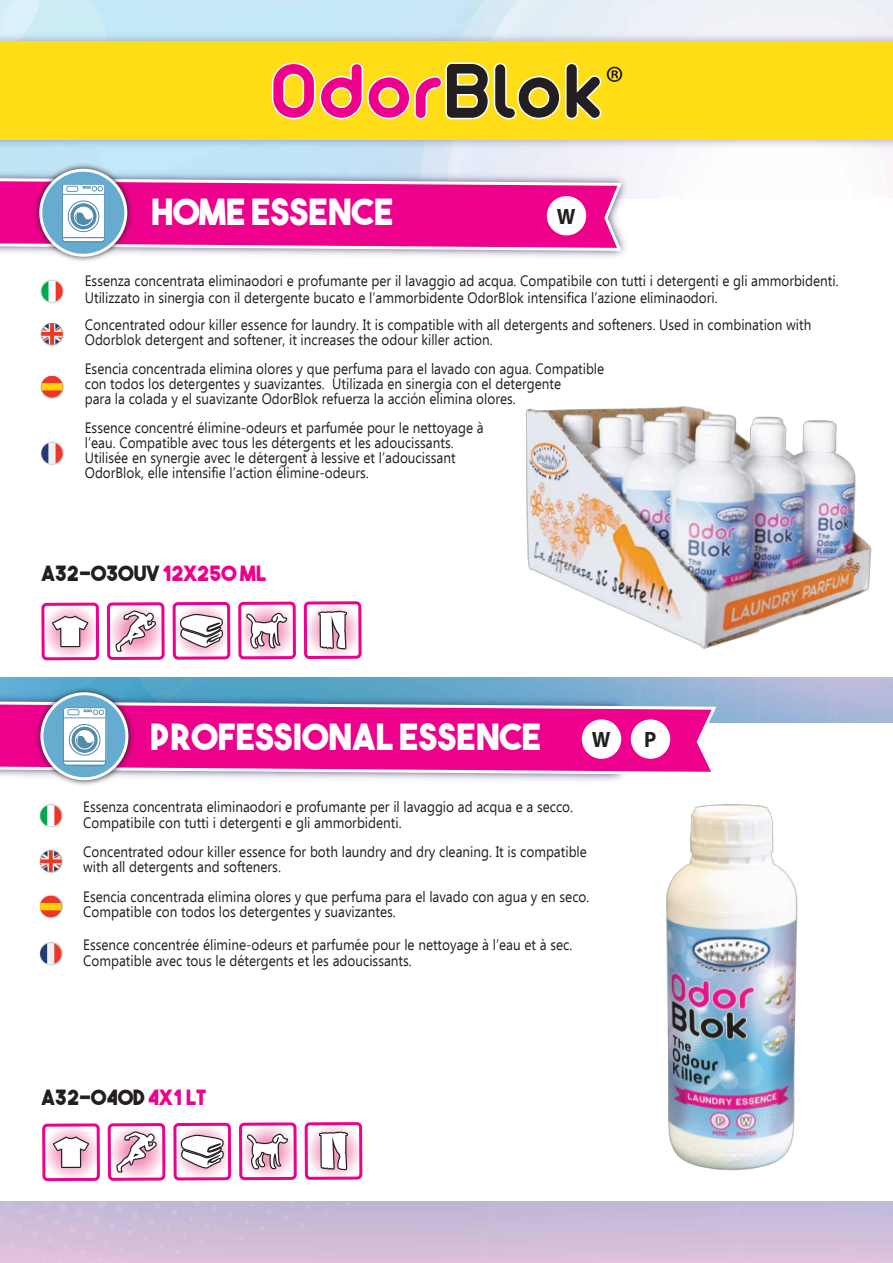
<style>
.page{position:relative;width:893px;height:1263px;background:#fff}
.page>*{position:absolute;margin:0;border:0;box-sizing:border-box;transform-origin:0 0}
.t1{font:36px "The Bold Font";color:#fff}
.t2{font:700 22.2px "Myriad Pro";color:#231f20;scale:.95 1}
.t3{font:21px "The Bold Font";color:#231f20}
.t4{font:15px/15px "Ebrima";color:#231f20;scale:.9 1}
.s1{color:#ec008c}
</style>
<div class="page">
<img style="left:0;top:0;width:893px;height:164px">
<div style="left:0;top:42px;width:893px;height:98px;background:#ffde17"></div>
<svg style="left:271px;top:62px;width:351px;height:58px"></svg>
<img style="left:182px;top:164px;width:492px;height:91px">
<img style="left:183px;top:648px;width:440px;height:133px">
<svg style="left:183px;top:700px;width:536px;height:76px;background:#e5289c"></svg>
<img style="left:0;top:140px;width:182px;height:28px">
<svg style="left:0;top:168px;width:620px;height:89px;background:#de54af"></svg>
<img style="left:0;top:638px;width:183px;height:140px">
<svg style="left:40px;top:691px;width:90px;height:87px"></svg>
<div style="left:545px;top:194px;width:43px;height:43px;background:#fff;border-radius:50%"></div>
<div style="left:544px;top:193px;width:45px;height:45px;border:3px solid #ec008c;border-radius:50%"></div>
<div style="left:629px;top:718px;width:43px;height:42px;background:#fff;border-radius:50%"></div>
<div style="left:628px;top:716px;width:45px;height:46px;border:3px solid #ec008c;border-radius:50%"></div>
<div style="left:580px;top:718px;width:43px;height:42px;background:#fff;border-radius:50%"></div>
<div style="left:579px;top:716px;width:45px;height:46px;border:3px solid #ec008c;border-radius:50%"></div>
<svg style="left:40px;top:375px;width:24px;height:13px"></svg>
<img style="left:40px;top:388px;width:24px;height:11px">
<svg style="left:40px;top:441px;width:24px;height:24px"></svg>
<img style="left:0;top:226px;width:117px;height:120px">
<svg style="left:40px;top:279px;width:24px;height:24px"></svg>
<div style="left:304px;top:601px;width:58px;height:58px;border:3px solid #ec008c;border-radius:4px"></div>
<svg style="left:305px;top:603px;width:55px;height:54px"></svg>
<div style="left:238px;top:602px;width:58px;height:57px;border:3px solid #ec008c;border-radius:4px"></div>
<svg style="left:240px;top:603px;width:54px;height:55px"></svg>
<div style="left:173px;top:602px;width:57px;height:58px;border:3px solid #ec008c;border-radius:4px"></div>
<svg style="left:174px;top:603px;width:55px;height:55px"></svg>
<div style="left:107px;top:602px;width:58px;height:58px;border:3px solid #ec008c;border-radius:4px"></div>
<svg style="left:108px;top:604px;width:55px;height:54px"></svg>
<div style="left:41px;top:603px;width:58px;height:57px;border:3px solid #ec008c;border-radius:4px"></div>
<svg style="left:43px;top:604px;width:55px;height:55px"></svg>
<img style="left:508px;top:406px;width:383px;height:313px">
<img style="left:39px;top:895px;width:24px;height:71px">
<svg style="left:39px;top:942px;width:23px;height:23px"></svg>
<img style="left:0;top:751px;width:116px;height:122px">
<svg style="left:39px;top:804px;width:24px;height:23px"></svg>
<div style="left:305px;top:1122px;width:57px;height:58px;border:3px solid #ec008c;border-radius:4px"></div>
<svg style="left:306px;top:1123px;width:55px;height:55px"></svg>
<div style="left:239px;top:1122px;width:58px;height:58px;border:3px solid #ec008c;border-radius:4px"></div>
<svg style="left:241px;top:1124px;width:54px;height:55px"></svg>
<div style="left:173px;top:1123px;width:58px;height:57px;border:3px solid #ec008c;border-radius:4px"></div>
<svg style="left:175px;top:1124px;width:55px;height:55px"></svg>
<div style="left:108px;top:1123px;width:57px;height:58px;border:3px solid #ec008c;border-radius:4px"></div>
<svg style="left:109px;top:1124px;width:55px;height:55px"></svg>
<div style="left:42px;top:1123px;width:58px;height:58px;border:3px solid #ec008c;border-radius:4px"></div>
<svg style="left:44px;top:1125px;width:54px;height:54px"></svg>
<img style="left:666px;top:804px;width:132px;height:367px">
<h1 class="t1" style="left:152px;top:189px;width:243px">HOME ESSENCE</h1>
<h2 class="t2" style="left:557px;top:202px;width:21px">W</h2>
<p class="t4" style="left:85px;top:273px;width:839px;line-height:16.5px">Essenza concentrata eliminaodori e profumante per il lavaggio ad acqua. Compatibile con tutti i detergenti e gli ammorbidenti.<br>Utilizzato in sinergia con il detergente bucato e l’ammorbidente OdorBlok intensifica l’azione eliminaodori.</p>
<p class="t4" style="left:85px;top:317px;width:809px">Concentrated odour killer essence for laundry. It is compatible with all detergents and softeners. Used in combination with<br>Odorblok detergent and softener, it increases the odour killer action.</p>
<p class="t4" style="left:85px;top:361px;width:579px">Esencia concentrada elimina olores y que perfuma para el lavado con agua. Compatible con todos los detergentes y suavizantes. Utilizada en sinergia con el detergente<br>para la colada y el suavizante OdorBlok refuerza la acción elimina olores.</p>
<p class="t4" style="left:85px;top:420px;width:445px">Essence concentré élimine-odeurs et parfumée pour le nettoyage à l’eau. Compatible avec tous les détergents et les adoucissants.<br>Utilisée en synergie avec le détergent à lessive et l’adoucissant OdorBlok, elle intensifie l’action élimine-odeurs.</p>
<h3 class="t3" style="left:41px;top:560px;width:226px">A32-030UV <span class="s1">12X250 ML</span></h3>
<h1 class="t1" style="left:150px;top:714px;width:393px">PROFESSIONAL ESSENCE</h1>
<h2 class="t2" style="left:592px;top:725px;width:21px">W</h2>
<h2 class="t2" style="left:644px;top:725px;width:14px">P</h2>
<p class="t4" style="left:83px;top:798px;width:546px;line-height:16.5px">Essenza concentrata eliminaodori e profumante per il lavaggio ad acqua e a secco.<br>Compatibile con tutti i detergenti e gli ammorbidenti.</p>
<p class="t4" style="left:83px;top:844px;width:561px">Concentrated odour killer essence for both laundry and dry cleaning. It is compatible with all detergents and softeners.</p>
<p class="t4" style="left:83px;top:889px;width:564px">Esencia concentrada elimina olores y que perfuma para el lavado con agua y en seco.<br>Compatible con todos los detergentes y suavizantes.</p>
<p class="t4" style="left:83px;top:936px;width:545px;line-height:16.5px">Essence concentrée élimine-odeurs et parfumée pour le nettoyage à l’eau et à sec.<br>Compatible avec tous le détergents et les adoucissants.</p>
<h3 class="t3" style="left:42px;top:1084px;width:166px">A32-040D <span class="s1">4X1 LT</span></h3>
</div>
